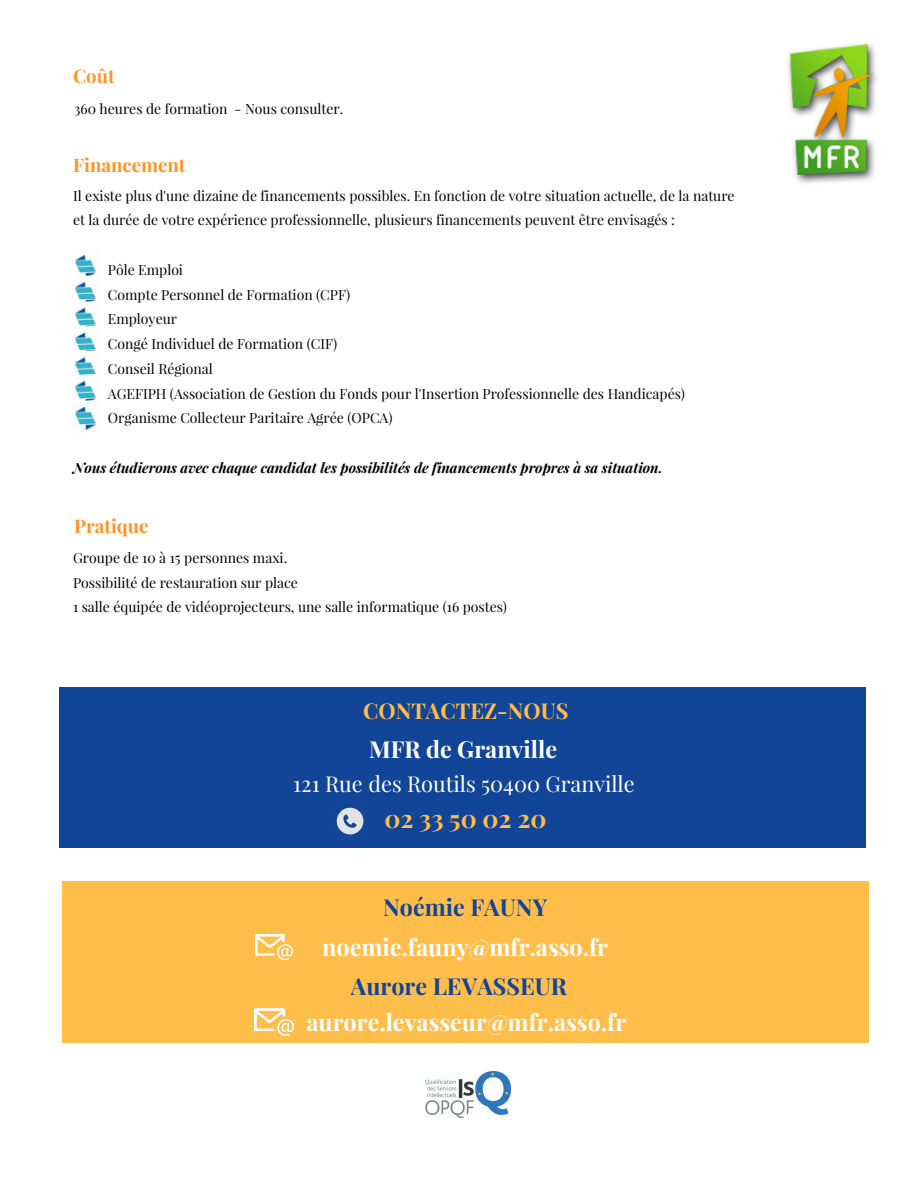
<style>
.page{position:relative;width:918px;height:1188px;background:#fff}
.page>*{position:absolute;margin:0;border:0;box-sizing:border-box;transform-origin:0 0}
.t1{font:700 24.9px "Playfair Display";color:#ffbd4a}
.t2{font:700 23.4px "Playfair Display";color:#fff}
.t3{font:700 23.4px "Playfair Display";color:#124598}
.t4{font:21.75px "Playfair Display";color:#fff}
.t5{font:700 21.75px "Playfair Display";color:#ffbd4a}
.t6{font:700 18.75px "Playfair Display";color:#ff9422}
.t7{font:13.95px/24.8px "Playfair Display";color:#000}
.t8{font:italic 700 13.95px "Playfair Display";color:#000}
</style>
<div class="page">
<div style="left:60px;top:687px;width:806px;height:161px;background:#124598"></div>
<div style="left:62px;top:881px;width:806px;height:162px;background:#ffbd4a"></div>
<img style="left:255px;top:933px;width:37px;height:28px">
<img style="left:254px;top:1008px;width:40px;height:28px">
<img style="left:336px;top:807px;width:28px;height:28px">
<img style="left:788px;top:43px;width:89px;height:141px">
<img style="left:75px;top:254px;width:21px;height:21px">
<img style="left:75px;top:275px;width:21px;height:26px">
<img style="left:75px;top:301px;width:21px;height:25px">
<img style="left:75px;top:326px;width:21px;height:24px">
<img style="left:75px;top:350px;width:21px;height:24px">
<img style="left:75px;top:374px;width:21px;height:26px">
<img style="left:75px;top:400px;width:21px;height:30px">
<img style="left:425px;top:1071px;width:86px;height:46px">
<h3 class="t6" style="left:73px;top:63px;width:43px">Coût</h3>
<p class="t7" style="left:74px;top:96px;width:271px">360 heures de formation - Nous consulter.</p>
<h3 class="t6" style="left:73px;top:151px;width:114px">Financement</h3>
<p class="t7" style="left:73px;top:182px;width:663px">Il existe plus d'une dizaine de financements possibles. En fonction de votre situation actuelle, de la nature et la durée de votre expérience professionnelle, plusieurs financements peuvent être envisagés :</p>
<p class="t7" style="left:108px;top:257px;width:579px">Pôle Emploi<br>Compte Personnel de Formation (CPF)<br>Employeur<br>Congé Individuel de Formation (CIF)<br>Conseil Régional<br>AGEFIPH (Association de Gestion du Fonds pour l'Insertion Professionnelle des Handicapés)<br>Organisme Collecteur Paritaire Agrée (OPCA)</p>
<p class="t8" style="left:73px;top:458px;width:591px">Nous étudierons avec chaque candidat les possibilités de financements propres à sa situation.</p>
<h3 class="t6" style="left:74px;top:513px;width:76px">Pratique</h3>
<p class="t7" style="left:73px;top:545px;width:435px">Groupe de 10 à 15 personnes maxi.<br>Possibilité de restauration sur place<br>1 salle équipée de vidéoprojecteurs, une salle informatique (16 postes)</p>
<h3 class="t5" style="left:363px;top:695px;width:207px">CONTACTEZ-NOUS</h3>
<h2 class="t2" style="left:369px;top:733px;width:190px">MFR de Granville</h2>
<h3 class="t4" style="left:293px;top:768px;width:343px">121 Rue des Routils 50400 Granville</h3>
<h1 class="t1" style="left:384px;top:801px;width:164px">02 33 50 02 20</h1>
<h2 class="t3" style="left:383px;top:890px;width:166px">Noémie FAUNY</h2>
<h2 class="t2" style="left:322px;top:931px;width:287px">noemie.fauny@mfr.asso.fr</h2>
<h2 class="t3" style="left:351px;top:969px;width:218px">Aurore LEVASSEUR</h2>
<h2 class="t2" style="left:307px;top:1005px;width:321px">aurore.levasseur@mfr.asso.fr</h2>
</div>
